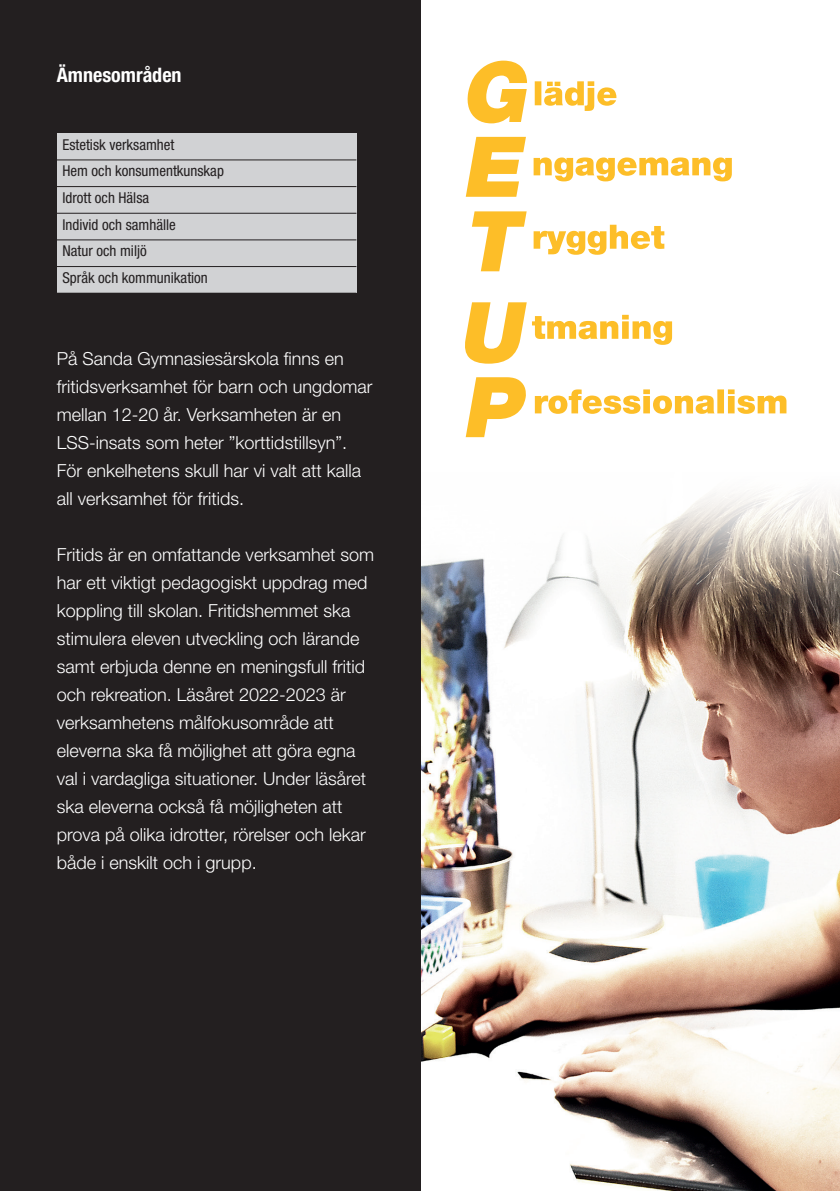
<style>
.page{position:relative;width:840px;height:1191px;background:#fff}
.page>*{position:absolute;margin:0;border:0;box-sizing:border-box;transform-origin:0 0}
.t1{font:700 condensed 20px "Helvetica Neue LT Std";color:#fff}
.t2{font:300 18px/28px "Helvetica Neue LT Std";color:#fff}
.t3{font:condensed 15px "Helvetica Neue LT Std";color:#231f20}
</style>
<div class="page">
<img style="left:420px;top:719px;width:419px;height:472px">
<img style="left:420px;top:397px;width:419px;height:322px">
<div style="left:0;top:0;width:420px;height:1191px;background:#231f20"></div>
<div style="left:57px;top:133px;width:299px;height:27px;background:#d1d2d4"></div>
<div style="left:57px;top:160px;width:299px;height:27px;background:#d1d2d4"></div>
<div style="left:57px;top:187px;width:299px;height:26px;background:#d1d2d4"></div>
<div style="left:57px;top:213px;width:299px;height:27px;background:#d1d2d4"></div>
<div style="left:57px;top:240px;width:299px;height:26px;background:#d1d2d4"></div>
<div style="left:57px;top:266px;width:299px;height:27px;background:#d1d2d4"></div>
<hr style="left:57px;top:159px;width:299px;height:1px;background:#231f20">
<hr style="left:57px;top:186px;width:299px;height:1px;background:#231f20">
<hr style="left:57px;top:213px;width:299px;height:1px;background:#231f20">
<hr style="left:57px;top:239px;width:299px;height:1px;background:#231f20">
<hr style="left:57px;top:266px;width:299px;height:1px;background:#231f20">
<svg style="left:467px;top:61px;width:59px;height:62px"></svg>
<svg style="left:465px;top:137px;width:60px;height:60px"></svg>
<svg style="left:472px;top:211px;width:54px;height:60px"></svg>
<svg style="left:465px;top:377px;width:61px;height:60px"></svg>
<svg style="left:534px;top:81px;width:82px;height:30px"></svg>
<svg style="left:533px;top:157px;width:198px;height:24px"></svg>
<svg style="left:533px;top:225px;width:131px;height:30px"></svg>
<svg style="left:465px;top:302px;width:206px;height:62px"></svg>
<svg style="left:534px;top:389px;width:252px;height:25px"></svg>
<p class="t1" style="left:57px;top:63px;width:126px">Ämnesområden</p>
<p class="t3" style="left:62px;top:136px;width:113px">Estetisk verksamhet</p>
<p class="t3" style="left:62px;top:162px;width:163px">Hem och konsumentkunskap</p>
<p class="t3" style="left:62px;top:189px;width:88px">Idrott och Hälsa</p>
<p class="t3" style="left:62px;top:216px;width:115px">Individ och samhälle</p>
<p class="t3" style="left:62px;top:242px;width:86px">Natur och miljö</p>
<p class="t3" style="left:62px;top:269px;width:147px">Språk och kommunikation</p>
<p class="t2" style="left:57px;top:344px;width:317px">På Sanda Gymnasiesärskola fnns en fritidsverksamhet för barn och ungdomar mellan 12-20 år. Verksamheten är en LSS-insats som heter ”korttidstillsyn”.<br>För enkelhetens skull har vi valt att kalla all verksamhet för fritids.</p>
<p class="t2" style="left:57px;top:540px;width:319px">Fritids är en omfattande verksamhet som har ett viktigt pedagogiskt uppdrag med koppling till skolan. Fritidshemmet ska stimulera eleven utveckling och lärande samt erbjuda denne en meningsfull fritid och rekreation. Läsåret 2022-2023 är verksamhetens målfokusområde att eleverna ska få möjlighet att göra egna val i vardagliga situationer. Under läsåret ska eleverna också få möjligheten att prova på olika idrotter, rörelser och lekar både i enskilt och i grupp.</p>
</div>
